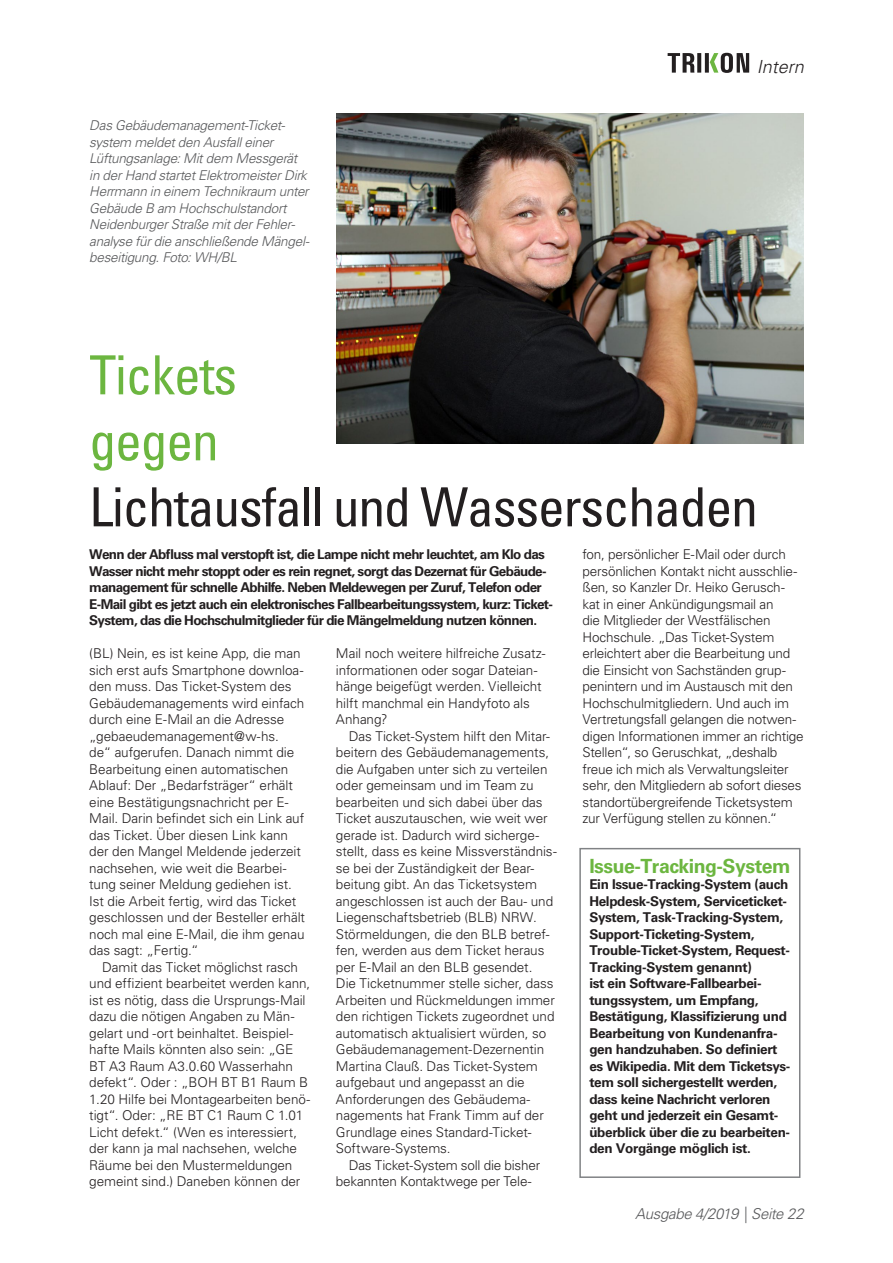
<style>
.page{position:relative;width:893px;height:1263px;background:#fff}
.page>*{position:absolute;margin:0;border:0;box-sizing:border-box;transform-origin:0 0}
.t1{font:condensed 54px "Univers LT Std";letter-spacing:-.025em;color:#231f20}
.t2{font:condensed 54px/66px "Univers LT Std";letter-spacing:-.025em;color:#6cb640}
.t3{font:700 19.5px "Univers LT Std";letter-spacing:-.025em;color:#6cb640}
.t4{font:italic 300 18px "Univers LT Std";color:#231f20}
.t5{font:italic 300 15px "Univers LT Std";letter-spacing:-.025em;color:#57585a}
.t6{font:300 13.5px/16.5px "Univers LT Std";letter-spacing:-.005em;color:#231f20}
.t7{font:700 13.5px/16.5px "Univers LT Std";letter-spacing:-.025em;color:#231f20}
.t8{font:700 13.5px/16.5px "Univers LT Std";letter-spacing:-.05em;color:#231f20}
.t9{font:italic 300 13.5px/16.5px "Univers LT Std";letter-spacing:-.02em;color:#57585a}
</style>
<div class="page">
<svg style="left:668px;top:53px;width:81px;height:20px"></svg>
<img style="left:336px;top:114px;width:468px;height:330px">
<div style="left:579px;top:848px;width:221px;height:330px;border:1px solid #808285"></div>
<p class="t9" style="left:89px;top:117px;width:222px">Das Gebäudemanagement-Ticket&shy;system meldet den Ausfall einer Lüftungsanlage: Mit dem Messgerät in der Hand startet Elektromeister Dirk Herrmann in einem Technikraum unter Gebäude B am Hochschulstandort Neidenburger Straße mit der Fehler&shy;analyse für die anschließende Mängel&shy;beseitigung. Foto: WH/BL</p>
<h3 class="t4" style="left:757px;top:56px;width:49px">Intern</h3>
<h1 class="t2" style="left:89px;top:341px;width:149px">Tickets gegen</h1>
<h1 class="t1" style="left:89px;top:473px;width:670px">Lichtausfall und Wasserschaden</h1>
<p class="t8" style="left:89px;top:546px;width:465px">Wenn der Abfluss mal verstopft ist, die Lampe nicht mehr leuchtet, am Klo das Wasser nicht mehr stoppt oder es rein regnet, sorgt das Dezernat für Gebäude&shy;management für schnelle Abhilfe. Neben Meldewegen per Zuruf, Telefon oder E-Mail gibt es jetzt auch ein elektronisches Fallbearbeitungssystem, kurz: Ticket-System, das die Hochschulmitglieder für die Mängelmeldung nutzen können.</p>
<p class="t6" style="left:89px;top:645px;width:217px">(BL) Nein, es ist keine App, die man sich erst aufs Smartphone downloa&shy;den muss. Das Ticket-System des Gebäudemanagements wird einfach durch eine E-Mail an die Adresse „gebaeudemanagement@w-hs.<br>de“ aufgerufen. Danach nimmt die Bearbeitung einen automatischen Ablauf: Der „Bedarfsträger“ erhält eine Bestätigungsnachricht per E-Mail. Darin befindet sich ein Link auf das Ticket. Über diesen Link kann der den Mangel Meldende jederzeit nachsehen, wie weit die Bearbei&shy;tung seiner Meldung gediehen ist.<br>Ist die Arbeit fertig, wird das Ticket geschlossen und der Besteller erhält noch mal eine E-Mail, die ihm genau das sagt: „Fertig.“</p>
<p class="t6" style="left:89px;top:959px;width:222px;text-indent:13px">Damit das Ticket möglichst rasch und effizient bearbeitet werden kann, ist es nötig, dass die Ursprungs-Mail dazu die nötigen Angaben zu Män&shy;gelart und -ort beinhaltet. Beispiel&shy;hafte Mails könnten also sein: „GE BT A3 Raum A3.0.60 Wasserhahn defekt“. Oder : „BOH BT B1 Raum B 1.20 Hilfe bei Montagearbeiten benö&shy;tigt“. Oder: „RE BT C1 Raum C 1.01<br>Licht defekt.“ (Wen es interessiert, der kann ja mal nachsehen, welche Räume bei den Mustermeldungen gemeint sind.) Daneben können der</p>
<p class="t6" style="left:583px;top:546px;width:223px">fon, persönlicher E-Mail oder durch persönlichen Kontakt nicht ausschlie&shy;ßen, so Kanzler Dr. Heiko Gerusch&shy;kat in einer Ankündigungsmail an<br>die Mitglieder der Westfälischen Hochschule. „Das Ticket-System erleichtert aber die Bearbeitung und die Einsicht von Sachständen grup&shy;penintern und im Austausch mit den Hochschulmitgliedern. Und auch im Vertretungsfall gelangen die notwen&shy;digen Informationen immer an richtige Stellen“, so Geruschkat, „deshalb freue ich mich als Verwaltungsleiter sehr, den Mitgliedern ab sofort dieses standortübergreifende Ticketsystem zur Verfügung stellen zu können.“</p>
<p class="t6" style="left:336px;top:645px;width:211px">Mail noch weitere hilfreiche Zusatz&shy;informationen oder sogar Dateian&shy;hänge beigefügt werden. Vielleicht hilft manchmal ein Handyfoto als<br>Anhang?</p>
<p class="t6" style="left:336px;top:728px;width:222px;text-indent:13px">Das Ticket-System hilft den Mitar&shy;beitern des Gebäudemanagements, die Aufgaben unter sich zu verteilen oder gemeinsam und im Team zu bearbeiten und sich dabei über das Ticket auszutauschen, wie weit wer gerade ist. Dadurch wird sicherge&shy;stellt, dass es keine Missverständnis&shy;se bei der Zuständigkeit der Bear&shy;beitung gibt. An das Ticketsystem angeschlossen ist auch der Bau- und Liegenschaftsbetrieb (BLB) NRW.<br>Störmeldungen, die den BLB betref&shy;fen, werden aus dem Ticket heraus per E-Mail an den BLB gesendet.<br>Die Ticketnummer stelle sicher, dass Arbeiten und Rückmeldungen immer den richtigen Tickets zugeordnet und automatisch aktualisiert würden, so Gebäudemanagement-Dezernentin Martina Clauß. Das Ticket-System aufgebaut und angepasst an die Anforderungen des Gebäudema&shy;nagements hat Frank Timm auf der Grundlage eines Standard-Ticket-Software-Systems.</p>
<p class="t6" style="left:336px;top:1157px;width:206px;text-indent:13px">Das Ticket-System soll die bisher bekannten Kontaktwege per Tele-</p>
<h2 class="t3" style="left:589px;top:854px;width:203px">Issue-Tracking-System</h2>
<p class="t7" style="left:589px;top:876px;width:203px">Ein Issue-Tracking-System (auch<br>Helpdesk-System, Serviceticket-<br>System, Task-Tracking-System,<br>Support-Ticketing-System,<br>Trouble-Ticket-System, Request-<br>Tracking-System genannt)<br>ist ein Software-Fallbearbei&shy;tungssystem, um Empfang,<br>Bestätigung, Klassifizierung und<br>Bearbeitung von Kundenanfra&shy;gen handzuhaben. So definiert es Wikipedia. Mit dem Ticketsys&shy;tem soll sichergestellt werden, dass keine Nachricht verloren geht und jederzeit ein Gesamt&shy;überblick über die zu bearbeiten&shy;den Vorgänge möglich ist.</p>
<p class="t5" style="left:635px;top:1205px;width:170px">Ausgabe 4/2019 | Seite 22</p>
</div>
